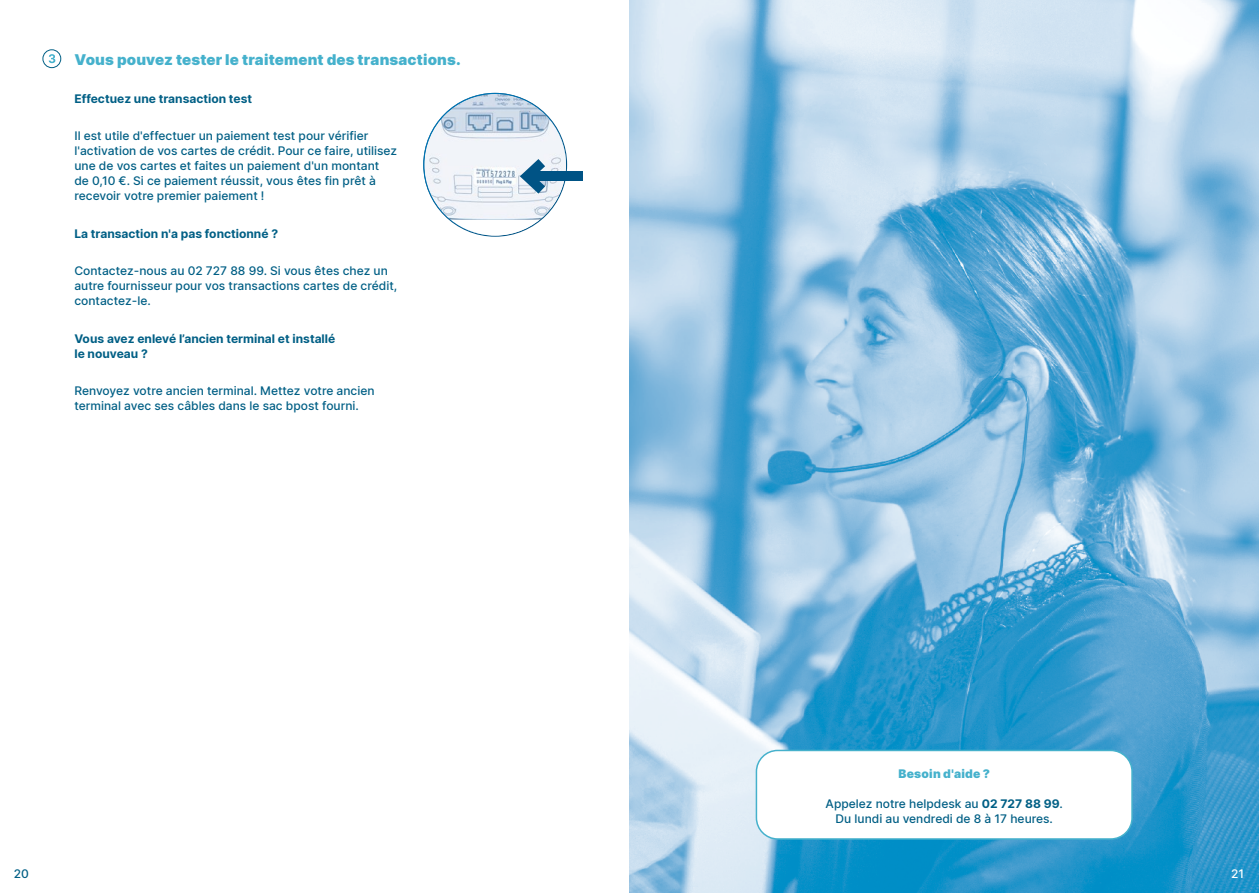
<style>
.page{position:relative;width:1259px;height:893px;background:#fff}
.page>*{position:absolute;margin:0;border:0;box-sizing:border-box;transform-origin:0 0}
.t1{font:900 15px "Inter";letter-spacing:.01em;color:#45b1cc}
.t2{font:500 12px/15px "Inter";color:#005f85}
.t3{font:700 12px/15px "Inter";color:#005f85}
.t4{font:900 12px "Inter";letter-spacing:.02em;color:#45b1cc}
.t5{font:500 12px "Inter";color:#fff}
.s1{font-weight:700}
</style>
<div class="page">
<img style="left:629px;top:0;width:630px;height:893px">
<div style="left:756px;top:750px;width:376px;height:89px;background:#fff;border-radius:21px"></div>
<div style="left:755px;top:750px;width:377px;height:90px;border:2px solid #45b1cc;border-radius:21px"></div>
<svg style="left:49px;top:54px;width:6px;height:9px"></svg>
<div style="left:43px;top:49px;width:18px;height:19px;border:1px solid #005f85;border-radius:50%"></div>
<div style="left:527px;top:171px;width:56px;height:10px;background:#005385"></div>
<svg style="left:423px;top:93px;width:144px;height:144px"></svg>
<p class="t1" style="left:74px;top:49px;width:388px">Vous pouvez tester le traitement des transactions.</p>
<p class="t3" style="left:74px;top:90px;width:179px">Effectuez une transaction test</p>
<p class="t2" style="left:74px;top:128px;width:324px">Il est utile d'effectuer un paiement test pour vérifier l'activation de vos cartes de crédit. Pour ce faire, utilisez une de vos cartes et faites un paiement d'un montant<br>de 0,10 €. Si ce paiement réussit, vous êtes fin prêt à recevoir votre premier paiement !</p>
<p class="t3" style="left:74px;top:225px;width:205px">La transaction n'a pas fonctionné ?</p>
<p class="t2" style="left:74px;top:263px;width:324px">Contactez-nous au 02 727 88 99. Si vous êtes chez un autre fournisseur pour vos transactions cartes de crédit, contactez-le.</p>
<p class="t3" style="left:74px;top:330px;width:262px">Vous avez enlevé l’ancien terminal et installé le nouveau ?</p>
<p class="t2" style="left:74px;top:383px;width:302px">Renvoyez votre ancien terminal. Mettez votre ancien terminal avec ses câbles dans le sac bpost fourni.</p>
<p class="t4" style="left:898px;top:764px;width:93px">Besoin d'aide ?</p>
<p class="t2" style="left:825px;top:795px;width:239px;text-align:center">Appelez notre helpdesk au <span class="s1">02 727 88 99</span>.<br>Du lundi au vendredi de 8 à 17 heures.</p>
<p class="t2" style="left:14px;top:865px;width:17px">20</p>
<p class="t5" style="left:1231px;top:864px;width:15px">21</p>
</div>
